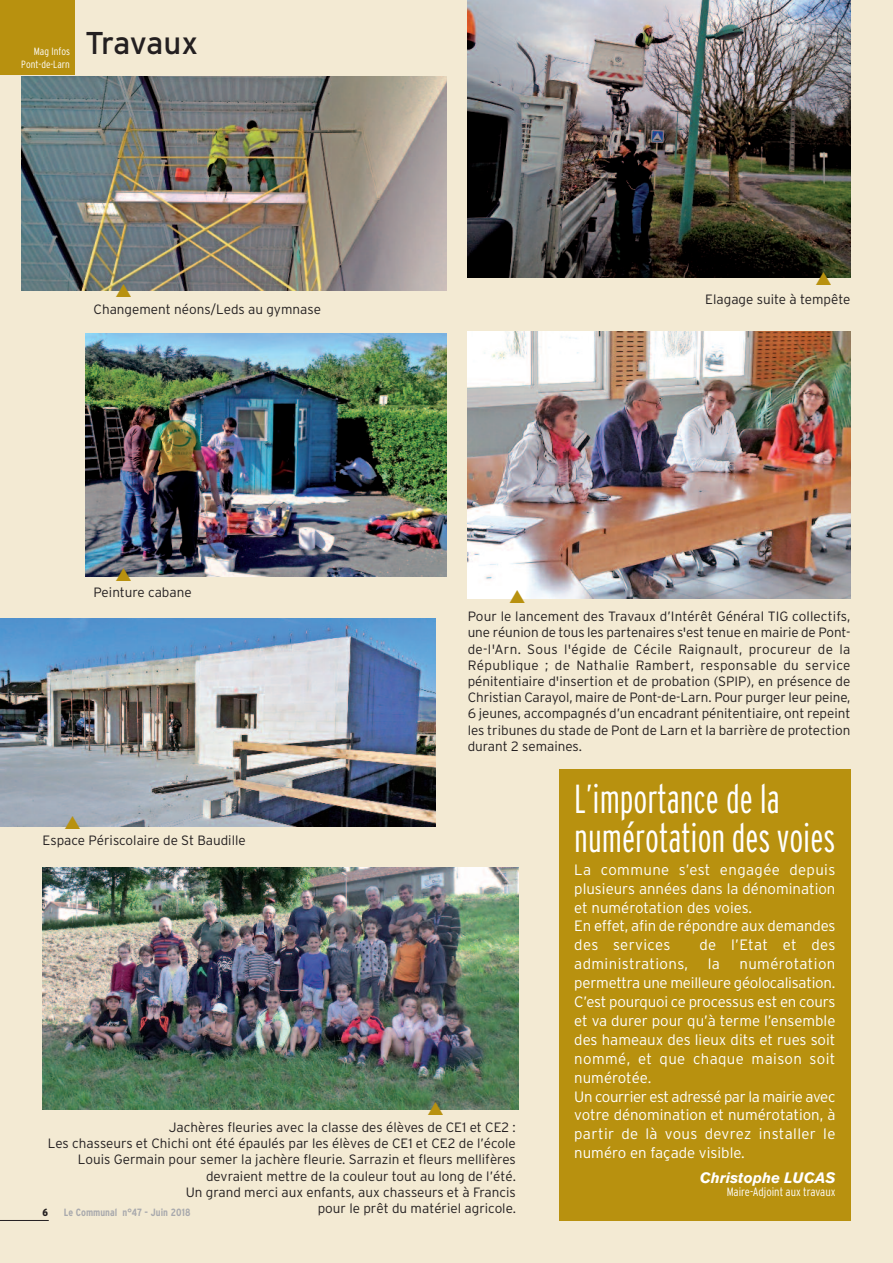
<style>
.page{position:relative;width:893px;height:1263px;background:#f3ead3}
.page>*{position:absolute;margin:0;border:0;box-sizing:border-box;transform-origin:0 0}
.t1{font:40.5px/38.4px "Interstate Light Compressed";color:#fff}
.t2{font:31.5px "Interstate";letter-spacing:-.02em;color:#231f20}
.t3{font:300 15px/18.9px "Interstate";color:#fff}
.t4{font:300 15px "Interstate";letter-spacing:.025em;color:#fff}
.t5{font:italic 700 15px "Akzidenz Grotesk BE";color:#fff}
.t6{font:300 13.5px/16.2px "Interstate";color:#231f20;text-align:justify}
.t7{font:300 condensed 12px "Interstate";color:#fff}
.t8{font:700 condensed 10.5px "Interstate";color:#a8a9ad}
.t9{font:300 condensed 10.5px/13.5px "Interstate";color:#fff;text-align:right}
.t10{font:900 condensed 10.5px "Interstate";color:#231f20}
</style>
<div class="page">
<img style="left:21px;top:77px;width:425px;height:213px">
<img style="left:468px;top:0;width:382px;height:278px">
<img style="left:468px;top:331px;width:382px;height:267px">
<img style="left:85px;top:334px;width:361px;height:242px">
<img style="left:43px;top:867px;width:476px;height:243px">
<img style="left:0;top:618px;width:436px;height:208px">
<div style="left:0;top:0;width:74px;height:74px;background:#b8910f"></div>
<hr style="left:0;top:1220px;width:49px;height:1px;background:#231f20">
<div style="left:559px;top:769px;width:291px;height:451px;background:#b8910f"></div>
<svg style="left:510px;top:590px;width:15px;height:9px"></svg>
<svg style="left:116px;top:284px;width:15px;height:7px"></svg>
<svg style="left:65px;top:816px;width:15px;height:11px"></svg>
<svg style="left:816px;top:272px;width:15px;height:6px"></svg>
<svg style="left:428px;top:1102px;width:15px;height:8px"></svg>
<svg style="left:116px;top:567px;width:15px;height:10px"></svg>
<p class="t9" style="left:21px;top:45px;width:50px">Mag Infos<br>Pont-de-Larn</p>
<h2 class="t2" style="left:85px;top:24px;width:115px">Travaux</h2>
<p class="t6" style="left:94px;top:301px;width:229px">Changement néons/Leds au gymnase</p>
<p class="t6" style="left:94px;top:584px;width:100px">Peinture cabane</p>
<p class="t6" style="left:43px;top:833px;width:205px">Espace Périscolaire de St Baudille</p>
<p class="t6" style="left:705px;top:291px;width:147px">Elagage suite à tempête</p>
<p class="t6" style="left:468px;top:608px;width:384px">Pour le lancement des Travaux d’Intérêt Général TIG collectifs, une réunion de tous les partenaires s'est tenue en mairie de Pont&shy;de-l'Arn. Sous l'égide de Cécile Raignault, procureur de la République ; de Nathalie Rambert, responsable du service pénitentiaire d'insertion et de probation (SPIP), en présence de Christian Carayol, maire de Pont-de-Larn. Pour purger leur peine, 6 jeunes, accompagnés d’un encadrant pénitentiaire, ont repeint les tribunes du stade de Pont de Larn et la barrière de protection durant 2 semaines.</p>
<h1 class="t1" style="left:574px;top:783px;width:263px">L’importance de la numérotation des voies</h1>
<p class="t3" style="left:574px;top:860px;width:263px">La commune s’est engagée depuis plusieurs années dans la dénomination et numérotation des voies.<br>En effet, afin de répondre aux demandes des services</p>
<p class="t3" style="left:699px;top:936px;width:137px">de l’Etat et des</p>
<p class="t6" style="left:48px;top:1119px;width:470px;text-align:right">Jachères fleuries avec la classe des élèves de CE1 et CE2 :<br>Les chasseurs et Chichi ont été épaulés par les élèves de CE1 et CE2 de l’école Louis Germain pour semer la jachère fleurie. Sarrazin et fleurs mellifères devraient mettre de la couleur tout au long de l’été.<br>Un grand merci aux enfants, aux chasseurs et à Francis<br>pour le prêt du matériel agricole.</p>
<p class="t10" style="left:43px;top:1209px;width:7px">6</p>
<p class="t8" style="left:64px;top:1209px;width:128px">Le Communal n°47 - Juin 2018</p>
<p class="t3" style="left:574px;top:955px;width:263px;text-indent:165px">numérotation permettra une meilleure géolocalisation.<br>C’est pourquoi ce processus est en cours et va durer pour qu’à terme l’ensemble des hameaux des lieux dits et rues soit nommé, et que chaque maison soit numérotée.<br>Un courrier est adressé par la mairie avec votre dénomination et numérotation, à partir de là vous devrez installer le numéro en façade visible.</p>
<p class="t5" style="left:700px;top:1171px;width:137px">Christophe LUCAS</p>
<p class="t7" style="left:727px;top:1184px;width:110px">Maire-Adjoint aux travaux</p>
<p class="t4" style="left:574px;top:955px;width:115px">administrations,</p>
<p class="t3" style="left:708px;top:955px;width:14px">la</p>
</div>
